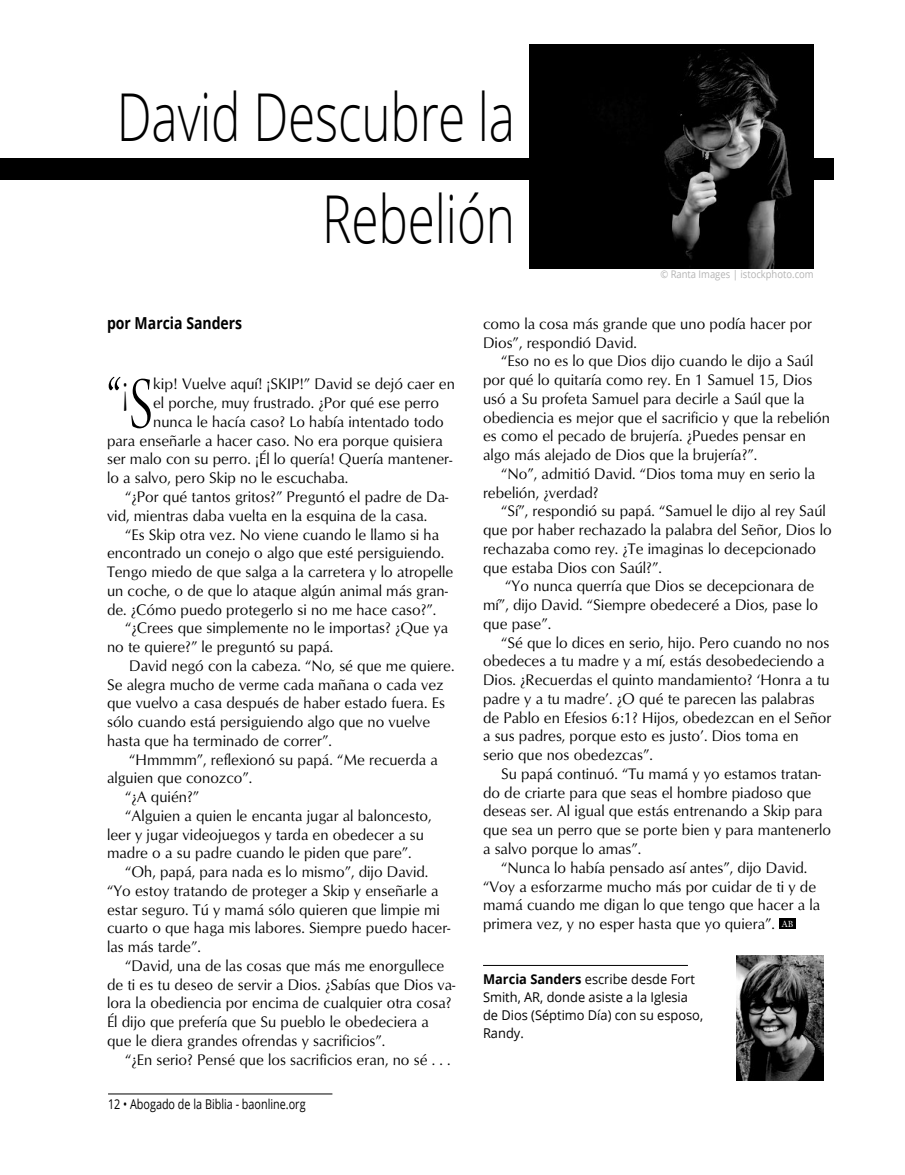
<style>
.page{position:relative;width:905px;height:1175px;background:#fff}
.page>*{position:absolute;margin:0;border:0;box-sizing:border-box;transform-origin:0 0}
.t1{font:76.65px "Arno Pro Light Display";color:#000;scale:.7 1}
.t2{font:300 66px/102px "Open Sans";letter-spacing:-.005em;color:#000;text-align:right;scale:.75 1}
.t3{font:700 16.5px "Open Sans";color:#000;scale:.85 1}
.t4{font:15.75px/18.8px "Optimum";color:#000;scale:.96 1}
.t5{font:15.75px "Optimum";color:#000}
.t6{font:13.5px/18px "Open Sans";color:#000;scale:.95 1}
.t7{font:13.5px "Open Sans";color:#000;scale:.8 1}
.t8{font:10.5px "Open Sans";color:#b3b3b3;scale:.9 1}
.s1{font-family:"Galliard Pro";font-size:9px;color:#fff}
.s2{font-weight:700}
</style>
<div class="page">
<hr style="left:108px;top:1093px;width:224px;height:1px;background:#000">
<div style="left:0;top:158px;width:833px;height:21px;background:#000"></div>
<hr style="left:483px;top:965px;width:205px;height:1px;background:#000">
<div style="left:779px;top:918px;width:17px;height:11px;background:#000"></div>
<img style="left:529px;top:45px;width:284px;height:224px">
<img style="left:736px;top:955px;width:87px;height:125px">
<h2 class="t2" style="left:117px;top:67px;width:532px">David Descubre la<br>Rebelión</h2>
<p class="t8" style="left:660px;top:267px;width:172px">© Ranta Images | istockphoto.com</p>
<p class="t3" style="left:107px;top:311px;width:161px">por Marcia Sanders</p>
<h1 class="t1" style="left:107px;top:362px;width:67px">“<sup>¡</sup>S</h1>
<p class="t5" style="left:153px;top:374px;width:303px">kip! Vuelve aquí! ¡SKIP!” David se dejó caer en</p>
<p class="t4" style="left:153px;top:393px;width:299px">el porche, muy frustrado. ¿Por qué ese perro</p>
<p class="t4" style="left:153px;top:412px;width:304px">nunca le hacía caso? Lo había intentado todo</p>
<p class="t4" style="left:107px;top:430px;width:351px">para enseñarle a hacer caso. No era porque quisiera</p>
<p class="t4" style="left:107px;top:449px;width:361px">ser malo con su perro. ¡Él lo quería! Quería mantener-</p>
<p class="t4" style="left:107px;top:468px;width:253px">lo a salvo, pero Skip no le escuchaba.</p>
<p class="t4" style="left:125px;top:487px;width:338px">“¿Por qué tantos gritos?” Preguntó el padre de Da-</p>
<p class="t4" style="left:107px;top:505px;width:335px">vid, mientras daba vuelta en la esquina de la casa.</p>
<p class="t4" style="left:125px;top:524px;width:328px">“Es Skip otra vez. No viene cuando le llamo si ha</p>
<p class="t4" style="left:107px;top:543px;width:352px">encontrado un conejo o algo que esté persiguiendo.</p>
<p class="t4" style="left:107px;top:562px;width:362px">Tengo miedo de que salga a la carretera y lo atropelle</p>
<p class="t4" style="left:107px;top:580px;width:356px">un coche, o de que lo ataque algún animal más gran-</p>
<p class="t4" style="left:107px;top:599px;width:344px">de. ¿Cómo puedo protegerlo si no me hace caso?”.</p>
<p class="t4" style="left:125px;top:618px;width:338px">“¿Crees que simplemente no le importas? ¿Que ya</p>
<p class="t4" style="left:107px;top:637px;width:237px">no te quiere?” le preguntó su papá.</p>
<p class="t4" style="left:129px;top:655px;width:340px">David negó con la cabeza. “No, sé que me quiere.</p>
<p class="t4" style="left:107px;top:674px;width:352px">Se alegra mucho de verme cada mañana o cada vez</p>
<p class="t4" style="left:107px;top:693px;width:353px">que vuelvo a casa después de haber estado fuera. Es</p>
<p class="t4" style="left:107px;top:712px;width:338px">sólo cuando está persiguiendo algo que no vuelve</p>
<p class="t4" style="left:107px;top:730px;width:236px">hasta que ha terminado de correr”.</p>
<p class="t4" style="left:129px;top:749px;width:323px">“Hmmmm”, reflexionó su papá. “Me recuerda a</p>
<p class="t4" style="left:107px;top:768px;width:153px">alguien que conozco”.</p>
<p class="t4" style="left:125px;top:787px;width:79px">“¿A quién?”</p>
<p class="t4" style="left:125px;top:805px;width:321px">“Alguien a quien le encanta jugar al baloncesto,</p>
<p class="t4" style="left:107px;top:824px;width:332px">leer y jugar videojuegos y tarda en obedecer a su</p>
<p class="t4" style="left:107px;top:843px;width:319px">madre o a su padre cuando le piden que pare”.</p>
<p class="t4" style="left:125px;top:862px;width:317px">“Oh, papá, para nada es lo mismo”, dijo David.</p>
<p class="t4" style="left:107px;top:880px;width:347px">“Yo estoy tratando de proteger a Skip y enseñarle a</p>
<p class="t4" style="left:107px;top:899px;width:348px">estar seguro. Tú y mamá sólo quieren que limpie mi</p>
<p class="t4" style="left:107px;top:918px;width:359px">cuarto o que haga mis labores. Siempre puedo hacer-</p>
<p class="t4" style="left:107px;top:937px;width:99px">las más tarde”.</p>
<p class="t4" style="left:125px;top:955px;width:334px">“David, una de las cosas que más me enorgullece</p>
<p class="t4" style="left:107px;top:974px;width:364px">de ti es tu deseo de servir a Dios. ¿Sabías que Dios va-</p>
<p class="t4" style="left:107px;top:993px;width:360px">lora la obediencia por encima de cualquier otra cosa?</p>
<p class="t4" style="left:107px;top:1012px;width:337px">Él dijo que prefería que Su pueblo le obedeciera a</p>
<p class="t4" style="left:107px;top:1030px;width:291px">que le diera grandes ofrendas y sacrificios”.</p>
<p class="t4" style="left:125px;top:1049px;width:340px">“¿En serio? Pensé que los sacrificios eran, no sé . . .</p>
<p class="t7" style="left:108px;top:1094px;width:248px">12 • Abogado de la Biblia - baonline.org</p>
<p class="t4" style="left:483px;top:313px;width:344px">como la cosa más grande que uno podía hacer por<br>Dios”, respondió David.</p>
<p class="t4" style="left:483px;top:351px;width:363px;text-indent:18px">“Eso no es lo que Dios dijo cuando le dijo a Saúl por qué lo quitaría como rey. En 1 Samuel 15, Dios usó a Su profeta Samuel para decirle a Saúl que la obediencia es mejor que el sacrificio y que la rebelión es como el pecado de brujería. ¿Puedes pensar en algo más alejado de Dios que la brujería?”.</p>
<p class="t4" style="left:483px;top:463px;width:347px;text-indent:18px">“No”, admitió David. “Dios toma muy en serio la rebelión, ¿verdad?</p>
<p class="t4" style="left:483px;top:501px;width:364px;text-indent:18px">“Sí”, respondió su papá. “Samuel le dijo al rey Saúl que por haber rechazado la palabra del Señor, Dios lo rechazaba como rey. ¿Te imaginas lo decepcionado que estaba Dios con Saúl?”.</p>
<p class="t4" style="left:483px;top:576px;width:350px;text-indent:22px">“Yo nunca querría que Dios se decepcionara de mí”, dijo David. “Siempre obedeceré a Dios, pase lo que pase”.</p>
<p class="t4" style="left:483px;top:632px;width:364px;text-indent:18px">“Sé que lo dices en serio, hijo. Pero cuando no nos obedeces a tu madre y a mí, estás desobedeciendo a Dios. ¿Recuerdas el quinto mandamiento? ‘Honra a tu padre y a tu madre’. ¿O qué te parecen las palabras de Pablo en Efesios 6:1? Hijos, obedezcan en el Señor a sus padres, porque esto es justo’. Dios toma en serio que nos obedezcas”.</p>
<p class="t4" style="left:501px;top:763px;width:335px">Su papá continuó. “Tu mamá y yo estamos tratan-</p>
<p class="t4" style="left:483px;top:782px;width:343px">do de criarte para que seas el hombre piadoso que</p>
<p class="t4" style="left:483px;top:801px;width:355px">deseas ser. Al igual que estás entrenando a Skip para</p>
<p class="t4" style="left:483px;top:820px;width:364px">que sea un perro que se porte bien y para mantenerlo</p>
<p class="t4" style="left:483px;top:838px;width:166px">a salvo porque lo amas”.</p>
<p class="t4" style="left:501px;top:857px;width:320px">“Nunca lo había pensado así antes”, dijo David.</p>
<p class="t4" style="left:483px;top:876px;width:348px">“Voy a esforzarme mucho más por cuidar de ti y de</p>
<p class="t4" style="left:483px;top:895px;width:352px">mamá cuando me digan lo que tengo que hacer a la</p>
<p class="t4" style="left:483px;top:913px;width:325px">primera vez, y no esper hasta que yo quiera”. <span class="s1">AB</span></p>
<p class="t6" style="left:483px;top:969px;width:233px"><span class="s2">Marcia Sanders</span> escribe desde Fort<br>Smith, AR, donde asiste a la Iglesia de Dios (Séptimo Día) con su esposo,<br>Randy.</p>
</div>
